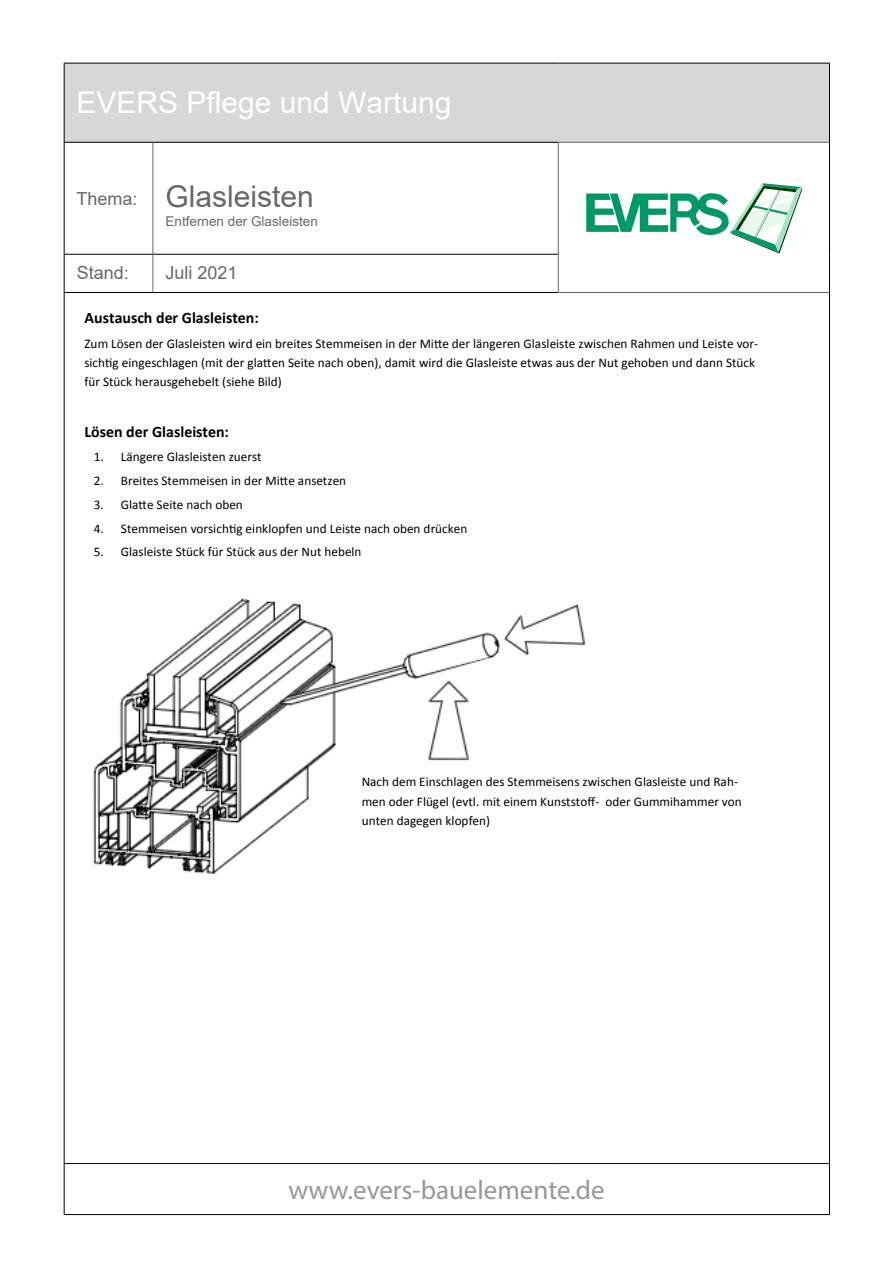
<style>
.page{position:relative;width:893px;height:1263px;background:#fff}
.page>*{position:absolute;margin:0;border:0;box-sizing:border-box;transform-origin:0 0}
.t1{font:30px "Arial";color:#fff}
.t2{font:30px "Arial";color:#676868}
.t3{font:27px "Myriad Pro";color:#969898}
.t4{font:18px "Arial";color:#676868}
.t5{font:700 15.9px "Calibri";color:#000}
.t6{font:13.5px "Arial";color:#676868}
.t7{font:13.2px/19.2px "Calibri";color:#000}
</style>
<div class="page">
<div style="left:64px;top:63px;width:765px;height:79px;background:#d6d7d7"></div>
<hr style="left:64px;top:63px;width:89px;height:1px;background:#000">
<hr style="left:64px;top:63px;width:1px;height:79px;background:#000">
<hr style="left:153px;top:63px;width:405px;height:1px;background:#000">
<hr style="left:558px;top:63px;width:272px;height:1px;background:#000">
<hr style="left:829px;top:63px;width:1px;height:79px;background:#000">
<hr style="left:64px;top:142px;width:89px;height:1px;background:#000">
<hr style="left:64px;top:143px;width:1px;height:111px;background:#000">
<hr style="left:153px;top:142px;width:405px;height:1px;background:#000">
<hr style="left:829px;top:142px;width:1px;height:112px;background:#000">
<hr style="left:64px;top:254px;width:89px;height:1px;background:#000">
<hr style="left:64px;top:255px;width:1px;height:37px;background:#000">
<hr style="left:153px;top:254px;width:405px;height:1px;background:#000">
<hr style="left:829px;top:254px;width:1px;height:38px;background:#000">
<hr style="left:64px;top:292px;width:89px;height:1px;background:#000">
<hr style="left:64px;top:293px;width:1px;height:870px;background:#000">
<hr style="left:153px;top:292px;width:405px;height:1px;background:#000">
<hr style="left:829px;top:292px;width:1px;height:871px;background:#000">
<hr style="left:64px;top:1163px;width:89px;height:1px;background:#000">
<hr style="left:64px;top:1164px;width:1px;height:50px;background:#000">
<hr style="left:153px;top:1163px;width:405px;height:1px;background:#000">
<hr style="left:558px;top:1163px;width:272px;height:1px;background:#000">
<hr style="left:829px;top:1164px;width:1px;height:50px;background:#000">
<hr style="left:64px;top:1214px;width:89px;height:1px;background:#000">
<hr style="left:153px;top:1214px;width:405px;height:1px;background:#000">
<hr style="left:558px;top:1214px;width:272px;height:1px;background:#000">
<hr style="left:153px;top:143px;width:1px;height:111px;background:#676868">
<hr style="left:558px;top:142px;width:271px;height:1px;background:#676868">
<hr style="left:558px;top:143px;width:1px;height:111px;background:#676868">
<hr style="left:153px;top:255px;width:1px;height:37px;background:#676868">
<hr style="left:558px;top:254px;width:1px;height:38px;background:#676868">
<hr style="left:558px;top:292px;width:271px;height:1px;background:#676868">
<svg style="left:586px;top:183px;width:216px;height:71px"></svg>
<img style="left:93px;top:598px;width:493px;height:276px">
<h1 class="t1" style="left:77px;top:86px;width:376px">EVERS Pflege und Wartung</h1>
<h3 class="t4" style="left:77px;top:189px;width:62px">Thema:</h3>
<h1 class="t2" style="left:166px;top:180px;width:150px">Glasleisten</h1>
<p class="t6" style="left:166px;top:213px;width:154px">Entfernen der Glasleisten</p>
<h3 class="t4" style="left:77px;top:263px;width:53px">Stand:</h3>
<h3 class="t4" style="left:166px;top:263px;width:74px">Juli 2021</h3>
<p class="t5" style="left:84px;top:311px;width:176px">Austausch der Glasleisten:</p>
<p class="t7" style="left:84px;top:335px;width:675px">Zum Lösen der Glasleisten wird ein breites Stemmeisen in der Mitte der längeren Glasleiste zwischen Rahmen und Leiste vor&shy;sichtig eingeschlagen (mit der glatten Seite nach oben), damit wird die Glasleiste etwas aus der Nut gehoben und dann Stück für Stück herausgehebelt (siehe Bild)</p>
<p class="t5" style="left:84px;top:425px;width:146px">Lösen der Glasleisten:</p>
<p class="t7" style="left:94px;top:448px;width:169px">1. Längere Glasleisten zuerst</p>
<p class="t7" style="left:94px;top:472px;width:254px">2. Breites Stemmeisen in der Mitte ansetzen</p>
<p class="t7" style="left:94px;top:496px;width:150px">3. Glatte Seite nach oben</p>
<p class="t7" style="left:94px;top:520px;width:375px">4. Stemmeisen vorsichtig einklopfen und Leiste nach oben drücken</p>
<p class="t7" style="left:94px;top:543px;width:269px">5. Glasleiste Stück für Stück aus der Nut hebeln</p>
<p class="t7" style="left:362px;top:773px;width:382px">Nach dem Einschlagen des Stemmeisens zwischen Glasleiste und Rah&shy;men oder Flügel (evtl. mit einem Kunststoff- oder Gummihammer von unten dagegen klopfen)</p>
<h2 class="t3" style="left:288px;top:1173px;width:318px">www.evers-bauelemente.de</h2>
</div>
